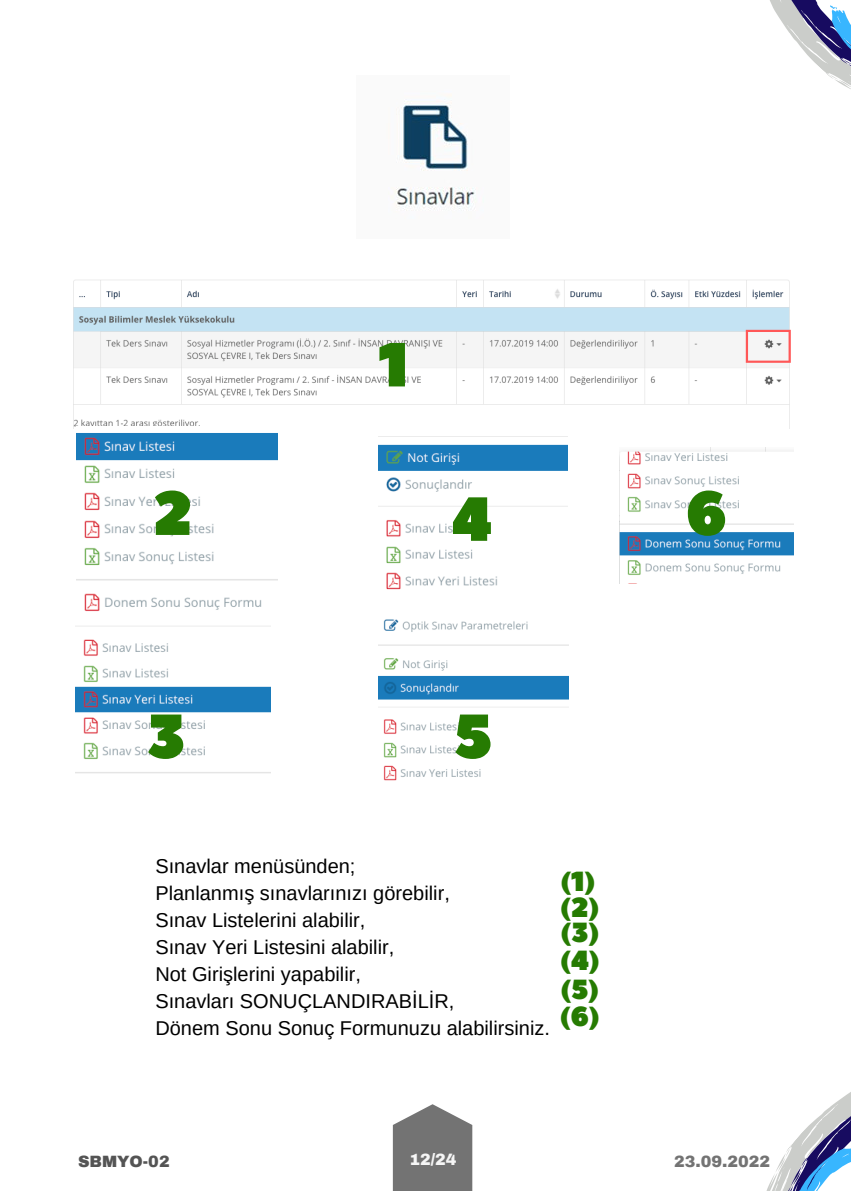
<style>
.page{position:relative;width:851px;height:1191px;background:#fff}
.page>*{position:absolute;margin:0;border:0;box-sizing:border-box;transform-origin:0 0}
.t1{font:62.2px "Peace Sans";color:#267b02}
.t2{font:27.6px/25.8px "Peace Sans";color:#267b02}
.t3{font:20px/27px "Arimo";color:#000}
.t4{font:900 16px "Archivo";color:#737373}
.t5{font:900 16px "Archivo";color:#545454}
.t6{font:900 16px "Archivo";color:#f6f6f6}
</style>
<div class="page">
<svg style="left:392px;top:1104px;width:80px;height:86px;background:#858585"></svg>
<img style="left:73px;top:280px;width:718px;height:149px">
<svg style="left:745px;top:330px;width:45px;height:33px"></svg>
<img style="left:378px;top:436px;width:189px;height:154px">
<img style="left:75px;top:626px;width:195px;height:147px">
<img style="left:76px;top:426px;width:201px;height:186px">
<img style="left:619px;top:447px;width:173px;height:136px">
<img style="left:378px;top:619px;width:190px;height:162px">
<img style="left:392px;top:94px;width:92px;height:117px">
<svg style="left:766px;top:1092px;width:84px;height:99px"></svg>
<svg style="left:770px;top:0;width:80px;height:89px"></svg>
<h1 class="t1" style="left:152px;top:472px;width:42px">2</h1>
<h1 class="t1" style="left:378px;top:324px;width:32px">1</h1>
<h1 class="t1" style="left:451px;top:478px;width:42px">4</h1>
<h1 class="t1" style="left:146px;top:695px;width:41px">3</h1>
<h1 class="t1" style="left:454px;top:695px;width:40px">5</h1>
<p class="t3" style="left:155px;top:852px;width:396px">Sınavlar menüsünden;<br>Planlanmış sınavlarınızı görebilir,<br>Sınav Listelerini alabilir,<br>Sınav Yeri Listesini alabilir,<br>Not Girişlerini yapabilir,<br>Sınavları SONUÇLANDIRABİLİR,<br>Dönem Sonu Sonuç Formunuzu alabilirsiniz.</p>
<h2 class="t2" style="left:559px;top:869px;width:42px">(1) (2) (3)</h2>
<h2 class="t2" style="left:559px;top:948px;width:42px;line-height:27.6px;text-align:justify">(4) (5) (6)</h2>
<h1 class="t1" style="left:685px;top:472px;width:43px">6</h1>
<p class="t6" style="left:427px;top:1141px;width:12px">2</p>
<p class="t6" style="left:409px;top:1151px;width:49px">12/24</p>
<p class="t5" style="left:78px;top:1153px;width:93px">SBMYO-02</p>
<p class="t4" style="left:673px;top:1153px;width:97px">23.09.2022</p>
</div>
